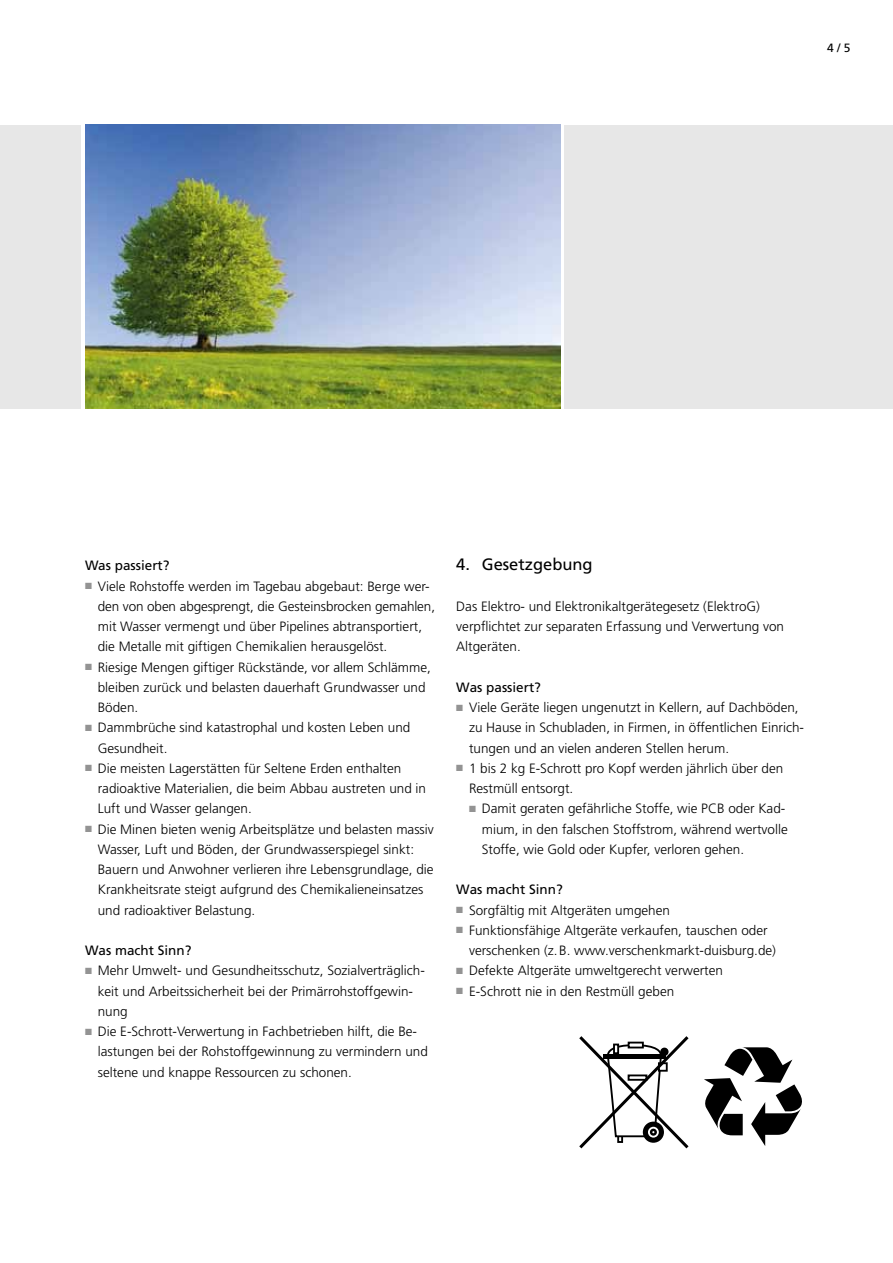
<style>
.page{position:relative;width:893px;height:1263px;background:#fff}
.page>*{position:absolute;margin:0;border:0;box-sizing:border-box;transform-origin:0 0}
.t1{font:16.5px "Frutiger";color:#000}
.t2{font:300 13.5px/20.2px "Frutiger";color:#000}
.t3{font:13.5px "Frutiger CE";color:#000}
.t4{font:13.5px "Frutiger";color:#000}
.t5{font:12px "Frutiger";color:#000}
.s1{color:#939393}
</style>
<div class="page">
<div style="left:0;top:125px;width:81px;height:283px;background:#e7e7e7"></div>
<div style="left:565px;top:125px;width:328px;height:283px;background:#e7e7e7"></div>
<img style="left:85px;top:125px;width:217px;height:283px">
<img style="left:302px;top:125px;width:258px;height:283px">
<svg style="left:704px;top:1047px;width:98px;height:99px"></svg>
<svg style="left:579px;top:1036px;width:110px;height:113px"></svg>
<p class="t5" style="left:827px;top:41px;width:25px">4 / 5</p>
<p class="t4" style="left:85px;top:558px;width:86px">Was passiert?</p>
<p class="t2" style="left:98px;top:576px;width:339px;text-indent:-13px"><span class="s1">■</span> Viele Rohstoffe werden im Tagebau abgebaut: Berge wer&shy;den von oben abgesprengt, die Gesteinsbrocken gemahlen, mit Wasser vermengt und über Pipelines abtransportiert, die Metalle mit giftigen Chemikalien herausgelöst.</p>
<p class="t2" style="left:98px;top:657px;width:335px;text-indent:-13px"><span class="s1">■</span> Riesige Mengen giftiger Rückstände, vor allem Schlämme, bleiben zurück und belasten dauerhaft Grundwasser und<br>Böden.</p>
<p class="t2" style="left:98px;top:717px;width:314px;text-indent:-13px"><span class="s1">■</span> Dammbrüche sind katastrophal und kosten Leben und<br>Gesundheit.</p>
<p class="t2" style="left:98px;top:758px;width:330px;text-indent:-13px"><span class="s1">■</span> Die meisten Lagerstätten für Seltene Erden enthalten radioaktive Materialien, die beim Abbau austreten und in<br>Luft und Wasser gelangen.</p>
<p class="t2" style="left:98px;top:819px;width:338px;text-indent:-13px"><span class="s1">■</span> Die Minen bieten wenig Arbeitsplätze und belasten massiv Wasser, Luft und Böden, der Grundwasserspiegel sinkt:<br>Bauern und Anwohner verlieren ihre Lebensgrundlage, die Krankheitsrate steigt aufgrund des Chemikalieneinsatzes und radioaktiver Belastung.</p>
<p class="t3" style="left:85px;top:943px;width:108px">Was macht Sinn?</p>
<p class="t2" style="left:98px;top:960px;width:329px;text-indent:-13px"><span class="s1">■</span> Mehr Umwelt- und Gesundheitsschutz, Sozialverträglich&shy;keit und Arbeitssicherheit bei der Primärrohstoffgewin&shy;nung</p>
<p class="t2" style="left:98px;top:1021px;width:332px;text-indent:-13px"><span class="s1">■</span> Die E-Schrott-Verwertung in Fachbetrieben hilft, die Be&shy;lastungen bei der Rohstoffgewinnung zu vermindern und seltene und knappe Ressourcen zu schonen.</p>
<p class="t1" style="left:456px;top:555px;width:138px">4. Gesetzgebung</p>
<p class="t2" style="left:456px;top:596px;width:329px">Das Elektro- und Elektronikaltgerätegesetz (ElektroG) verpflichtet zur separaten Erfassung und Verwertung von<br>Altgeräten.</p>
<p class="t3" style="left:456px;top:679px;width:86px">Was passiert?</p>
<p class="t2" style="left:469px;top:697px;width:337px;text-indent:-13px"><span class="s1">■</span> Viele Geräte liegen ungenutzt in Kellern, auf Dachböden, zu Hause in Schubladen, in Firmen, in öffentlichen Einrich&shy;tungen und an vielen anderen Stellen herum.</p>
<p class="t2" style="left:469px;top:758px;width:316px;text-indent:-13px"><span class="s1">■</span> 1 bis 2 kg E-Schrott pro Kopf werden jährlich über den<br>Restmüll entsorgt.</p>
<p class="t2" style="left:482px;top:798px;width:308px;text-indent:-13px"><span class="s1">■</span> Damit geraten gefährliche Stoffe, wie PCB oder Kad&shy;mium, in den falschen Stoffstrom, während wertvolle<br>Stoffe, wie Gold oder Kupfer, verloren gehen.</p>
<p class="t3" style="left:456px;top:882px;width:108px">Was macht Sinn?</p>
<p class="t2" style="left:456px;top:900px;width:215px"><span class="s1">■</span> Sorgfältig mit Altgeräten umgehen</p>
<p class="t2" style="left:469px;top:920px;width:308px;text-indent:-13px"><span class="s1">■</span> Funktionsfähige Altgeräte verkaufen, tauschen oder verschenken (z.B. www.verschenkmarkt-duisburg.de)</p>
<p class="t2" style="left:456px;top:960px;width:268px"><span class="s1">■</span> Defekte Altgeräte umweltgerecht verwerten</p>
<p class="t2" style="left:456px;top:981px;width:220px"><span class="s1">■</span> E-Schrott nie in den Restmüll geben</p>
</div>
